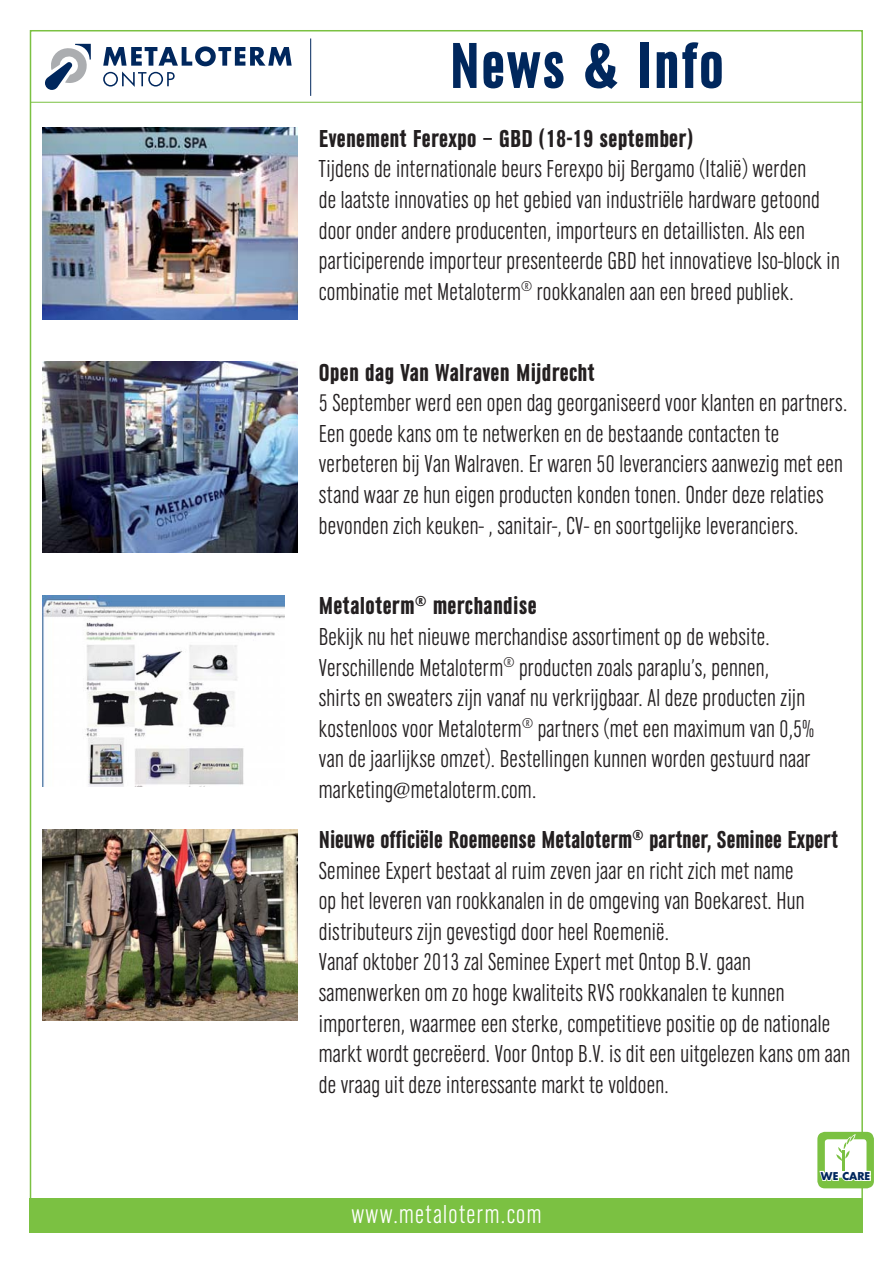
<style>
.page{position:relative;width:893px;height:1263px;background:#fff}
.page>*{position:absolute;margin:0;border:0;box-sizing:border-box;transform-origin:0 0}
.t1{font:700 67.5px "URW Grotesk Con";letter-spacing:.02em;color:#00275d}
.t2{font:300 27px "URW Grotesk Con";letter-spacing:.05em;color:#fff}
.t3{font:300 25.5px/30.6px "URW Grotesk Con";letter-spacing:.01em;color:#231f20}
.t4{font:700 25.5px "URW Grotesk Con";letter-spacing:.01em;color:#231f20}
.t5{font:700 10.5px "Futura";color:#00275d}
.s1{font-weight:700}
</style>
<div class="page">
<hr style="left:31px;top:102px;width:832px;height:1px;background:#7bc142">
<div style="left:30px;top:1199px;width:833px;height:34px;background:#7bc142"></div>
<svg style="left:103px;top:46px;width:189px;height:41px"></svg>
<svg style="left:45px;top:44px;width:46px;height:46px"></svg>
<hr style="left:310px;top:39px;width:1px;height:57px;background:#00275d">
<img style="left:43px;top:595px;width:241px;height:192px">
<img style="left:43px;top:829px;width:255px;height:191px">
<img style="left:43px;top:362px;width:255px;height:191px">
<img style="left:43px;top:128px;width:255px;height:191px">
<div style="left:817px;top:1132px;width:57px;height:56px;background:#7bc142;border-radius:7px"></div>
<svg style="left:818px;top:1134px;width:54px;height:59px"></svg>
<hr style="left:843px;top:1150px;width:2px;height:20px;background:#7bc142">
<h1 class="t1" style="left:449px;top:39px;width:276px">News &amp; Info</h1>
<p class="t4" style="left:319px;top:128px;width:375px">Evenement Ferexpo – GBD (18-19 september)</p>
<p class="t3" style="left:319px;top:155px;width:522px">Tijdens de internationale beurs Ferexpo bij Bergamo (Italië) werden<br>de laatste innovaties op het gebied van industriële hardware getoond door onder andere producenten, importeurs en detaillisten. Als een participerende importeur presenteerde GBD het innovatieve Iso-block in combinatie met Metaloterm<sup>®</sup> rookkanalen aan een breed publiek.</p>
<p class="t4" style="left:319px;top:362px;width:277px">Open dag Van Walraven Mijdrecht</p>
<p class="t3" style="left:319px;top:389px;width:530px">5 September werd een open dag georganiseerd voor klanten en partners.<br>Een goede kans om te netwerken en de bestaande contacten te verbeteren bij Van Walraven. Er waren 50 leveranciers aanwezig met een stand waar ze hun eigen producten konden tonen. Onder deze relaties bevonden zich keuken- , sanitair-, CV- en soortgelijke leveranciers.</p>
<p class="t3" style="left:319px;top:592px;width:497px"><span class="s1">Metaloterm</span><sup>®</sup> <span class="s1">merchandise<br></span>Bekijk nu het nieuwe merchandise assortiment op de website.<br>Verschillende Metaloterm<sup>®</sup> producten zoals paraplu’s, pennen, shirts en sweaters zijn vanaf nu verkrijgbaar. Al deze producten zijn kostenloos voor Metaloterm<sup>®</sup> partners (met een maximum van 0,5% van de jaarlijkse omzet). Bestellingen kunnen worden gestuurd naar marketing@metaloterm.com.</p>
<p class="t3" style="left:319px;top:826px;width:533px"><span class="s1">Nieuwe officiële Roemeense Metaloterm</span><sup>®</sup> <span class="s1">partner, Seminee Expert </span>Seminee Expert bestaat al ruim zeven jaar en richt zich met name<br>op het leveren van rookkanalen in de omgeving van Boekarest. Hun distributeurs zijn gevestigd door heel Roemenië.<br>Vanaf oktober 2013 zal Seminee Expert met Ontop B.V. gaan samenwerken om zo hoge kwaliteits RVS rookkanalen te kunnen importeren, waarmee een sterke, competitieve positie op de nationale markt wordt gecreëerd. Voor Ontop B.V. is dit een uitgelezen kans om aan de vraag uit deze interessante markt te voldoen.</p>
<p class="t2" style="left:351px;top:1204px;width:191px">www.metaloterm.com</p>
<p class="t5" style="left:821px;top:1169px;width:51px">WE CARE</p>
</div>
